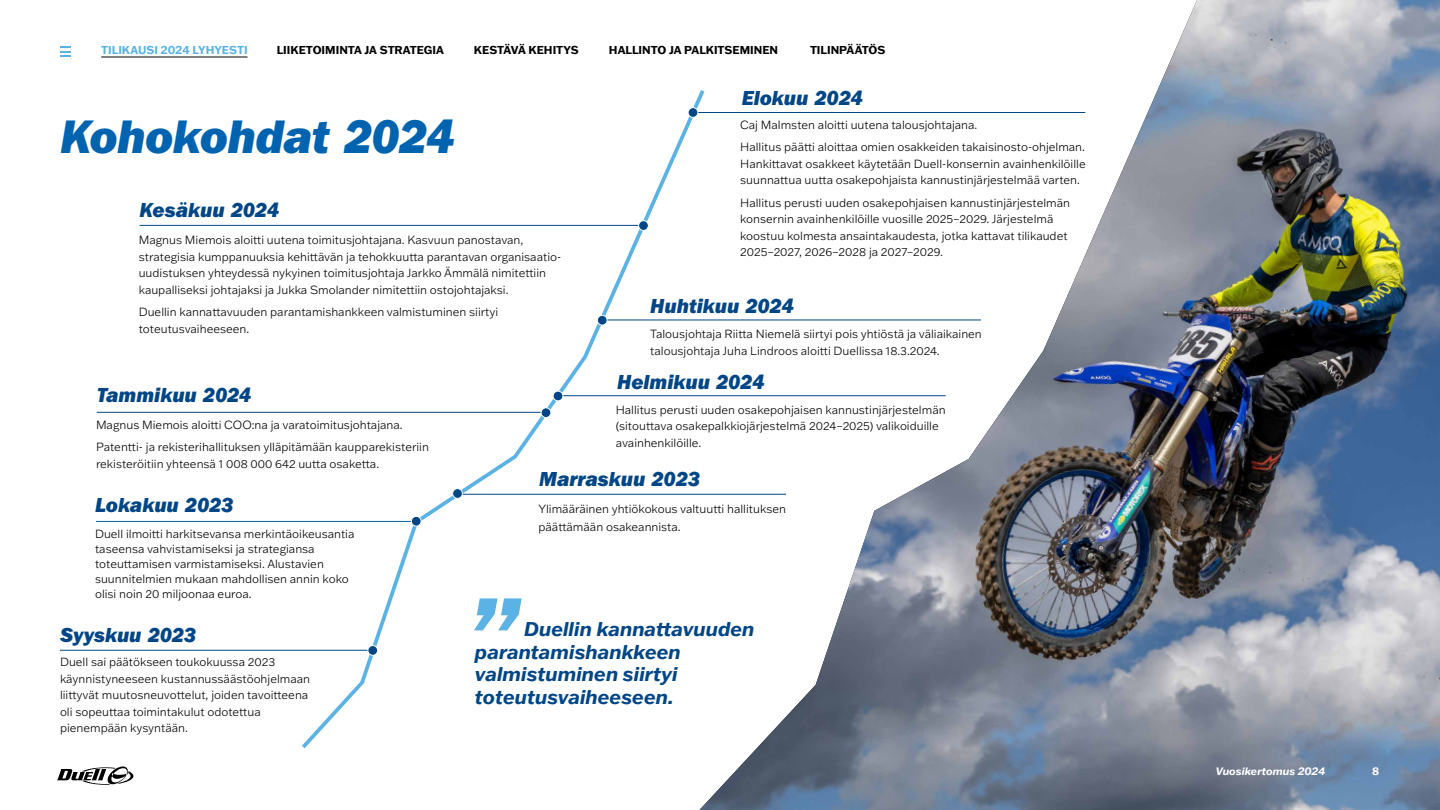
<style>
.page{position:relative;width:1440px;height:810px;background:#fff}
.page>*{position:absolute;margin:0;border:0;box-sizing:border-box;transform-origin:0 0}
.t1{font:italic 700 105px "Franklin Gothic ATF";color:#5bb2e4}
.t2{font:48.75px "ITC Franklin Gothic Std Hvy It";letter-spacing:-.015em;color:#0063af}
.t3{font:21px "ITC Franklin Gothic Std Hvy It";letter-spacing:-.005em;color:#004687}
.t4{font:italic 700 19.5px/22.5px "Franklin Gothic ATF";color:#004687}
.t5{font:300 11.62px/16.5px "Franklin Gothic ATF";color:#000}
.t6{font:700 11.25px "Franklin Gothic ATF";color:#000}
.t7{font:700 11.25px "Franklin Gothic ATF";color:#5bb2e4}
.t8{font:italic 700 10.5px "Franklin Gothic ATF";color:#fff}
.t9{font:700 10.5px "Franklin Gothic ATF";color:#fff}
</style>
<div class="page">
<svg style="left:298px;top:95px;width:401px;height:654px"></svg>
<hr style="left:101px;top:57px;width:147px;height:1px;background:#000">
<hr style="left:60px;top:650px;width:316px;height:1px;background:#004687">
<hr style="left:460px;top:494px;width:326px;height:1px;background:#004687">
<hr style="left:694px;top:112px;width:391px;height:1px;background:#004687">
<hr style="left:97px;top:412px;width:451px;height:1px;background:#004687">
<hr style="left:96px;top:521px;width:320px;height:1px;background:#0063af">
<hr style="left:604px;top:320px;width:377px;height:1px;background:#004687">
<div style="left:411px;top:516px;width:10px;height:10px;background:#004687;border-radius:50%"></div>
<div style="left:411px;top:516px;width:11px;height:10px;border:1px solid #fff;border-radius:50%"></div>
<div style="left:453px;top:489px;width:9px;height:9px;background:#004687;border-radius:50%"></div>
<div style="left:452px;top:488px;width:11px;height:11px;border:1px solid #fff;border-radius:50%"></div>
<div style="left:597px;top:315px;width:10px;height:10px;background:#004687;border-radius:50%"></div>
<div style="left:597px;top:315px;width:11px;height:11px;border:1px solid #fff;border-radius:50%"></div>
<div style="left:688px;top:108px;width:10px;height:9px;background:#004687;border-radius:50%"></div>
<div style="left:688px;top:107px;width:10px;height:11px;border:1px solid #fff;border-radius:50%"></div>
<div style="left:368px;top:646px;width:10px;height:9px;background:#004687;border-radius:50%"></div>
<div style="left:368px;top:645px;width:10px;height:11px;border:1px solid #fff;border-radius:50%"></div>
<div style="left:541px;top:408px;width:10px;height:10px;background:#004687;border-radius:50%"></div>
<div style="left:541px;top:407px;width:10px;height:11px;border:1px solid #fff;border-radius:50%"></div>
<hr style="left:140px;top:225px;width:501px;height:1px;background:#004687">
<div style="left:639px;top:221px;width:9px;height:9px;background:#004687;border-radius:50%"></div>
<div style="left:638px;top:220px;width:11px;height:11px;border:1px solid #fff;border-radius:50%"></div>
<img style="left:699px;top:0;width:741px;height:810px">
<hr style="left:560px;top:396px;width:386px;height:1px;background:#004687">
<div style="left:553px;top:391px;width:10px;height:10px;background:#004687;border-radius:50%"></div>
<div style="left:553px;top:391px;width:10px;height:10px;border:1px solid #fff;border-radius:50%"></div>
<svg style="left:57px;top:766px;width:76px;height:19px"></svg>
<svg style="left:60px;top:46px;width:10px;height:11px"></svg>
<p class="t7" style="left:101px;top:43px;width:148px">TILIKAUSI 2024 LYHYESTI</p>
<p class="t6" style="left:277px;top:43px;width:169px">LIIKETOIMINTA JA STRATEGIA</p>
<p class="t6" style="left:474px;top:43px;width:106px">KESTÄVÄ KEHITYS</p>
<p class="t6" style="left:609px;top:43px;width:171px">HALLINTO JA PALKITSEMINEN</p>
<p class="t6" style="left:810px;top:43px;width:77px">TILINPÄÄTÖS</p>
<h2 class="t2" style="left:60px;top:108px;width:396px">Kohokohdat 2024</h2>
<h3 class="t3" style="left:140px;top:198px;width:141px">Kesäkuu 2024</h3>
<p class="t5" style="left:139px;top:232px;width:424px">Magnus Miemois aloitti uutena toimitusjohtajana. Kasvuun panostavan, strategisia kumppanuuksia kehittävän ja tehokkuutta parantavan organisaatio&shy;uudistuksen yhteydessä nykyinen toimitusjohtaja Jarkko Ämmälä nimitettiin kaupalliseksi johtajaksi ja Jukka Smolander nimitettiin ostojohtajaksi.</p>
<p class="t5" style="left:139px;top:304px;width:361px">Duellin kannattavuuden parantamishankkeen valmistuminen siirtyi toteutusvaiheeseen.</p>
<h3 class="t3" style="left:742px;top:86px;width:123px">Elokuu 2024</h3>
<p class="t5" style="left:740px;top:113px;width:346px;line-height:22.5px">Caj Malmsten aloitti uutena talousjohtajana.<br>Hallitus päätti aloittaa omien osakkeiden takaisinosto-ohjelman.</p>
<p class="t5" style="left:740px;top:155px;width:347px">Hankittavat osakkeet käytetään Duell-konsernin avainhenkilöille suunnattua uutta osakepohjaista kannustinjärjestelmää varten.</p>
<p class="t5" style="left:740px;top:194px;width:331px">Hallitus perusti uuden osakepohjaisen kannustinjärjestelmän konsernin avainhenkilöille vuosille 2025–2029. Järjestelmä koostuu kolmesta ansaintakaudesta, jotka kattavat tilikaudet 2025–2027, 2026–2028 ja 2027–2029.</p>
<h3 class="t3" style="left:650px;top:294px;width:145px">Huhtikuu 2024</h3>
<p class="t5" style="left:650px;top:325px;width:333px">Talousjohtaja Riitta Niemelä siirtyi pois yhtiöstä ja väliaikainen talousjohtaja Juha Lindroos aloitti Duellissa 18.3.2024.</p>
<h3 class="t3" style="left:97px;top:383px;width:156px">Tammikuu 2024</h3>
<p class="t5" style="left:96px;top:413px;width:334px;line-height:22.5px">Magnus Miemois aloitti COO:na ja varatoimitusjohtajana.<br>Patentti- ja rekisterihallituksen ylläpitämään kaupparekisteriin</p>
<p class="t5" style="left:96px;top:455px;width:285px">rekisteröitiin yhteensä 1 008 000 642 uutta osaketta.</p>
<h3 class="t3" style="left:95px;top:493px;width:140px">Lokakuu 2023</h3>
<p class="t5" style="left:95px;top:527px;width:261px;line-height:15px">Duell ilmoitti harkitsevansa merkintäoikeusantia taseensa vahvistamiseksi ja strategiansa toteuttamisen varmistamiseksi. Alustavien suunnitelmien mukaan mahdollisen annin koko olisi noin 20 miljoonaa euroa.</p>
<h3 class="t3" style="left:60px;top:623px;width:138px">Syyskuu 2023</h3>
<p class="t5" style="left:60px;top:654px;width:252px">Duell sai päätökseen toukokuussa 2023 käynnistyneeseen kustannussäästöohjelmaan liittyvät muutosneuvottelut, joiden tavoitteena oli sopeuttaa toimintakulut odotettua pienempään kysyntään.</p>
<h3 class="t3" style="left:617px;top:369px;width:149px">Helmikuu 2024</h3>
<p class="t5" style="left:616px;top:401px;width:331px">Hallitus perusti uuden osakepohjaisen kannustinjärjestelmän (sitouttava osakepalkkiojärjestelmä 2024–2025) valikoiduille avainhenkilöille.</p>
<h3 class="t3" style="left:539px;top:467px;width:162px">Marraskuu 2023</h3>
<p class="t5" style="left:538px;top:500px;width:249px;line-height:18px">Ylimääräinen yhtiökokous valtuutti hallituksen päättämään osakeannista.</p>
<h1 class="t1" style="left:466px;top:565px;width:54px">”</h1>
<h3 class="t4" style="left:475px;top:617px;width:281px;text-indent:49px">Duellin kannattavuuden parantamishankkeen valmistuminen siirtyi toteutusvaiheeseen.</h3>
<p class="t8" style="left:1216px;top:764px;width:111px">Vuosikertomus 2024</p>
<p class="t9" style="left:1372px;top:764px;width:9px">8</p>
</div>
